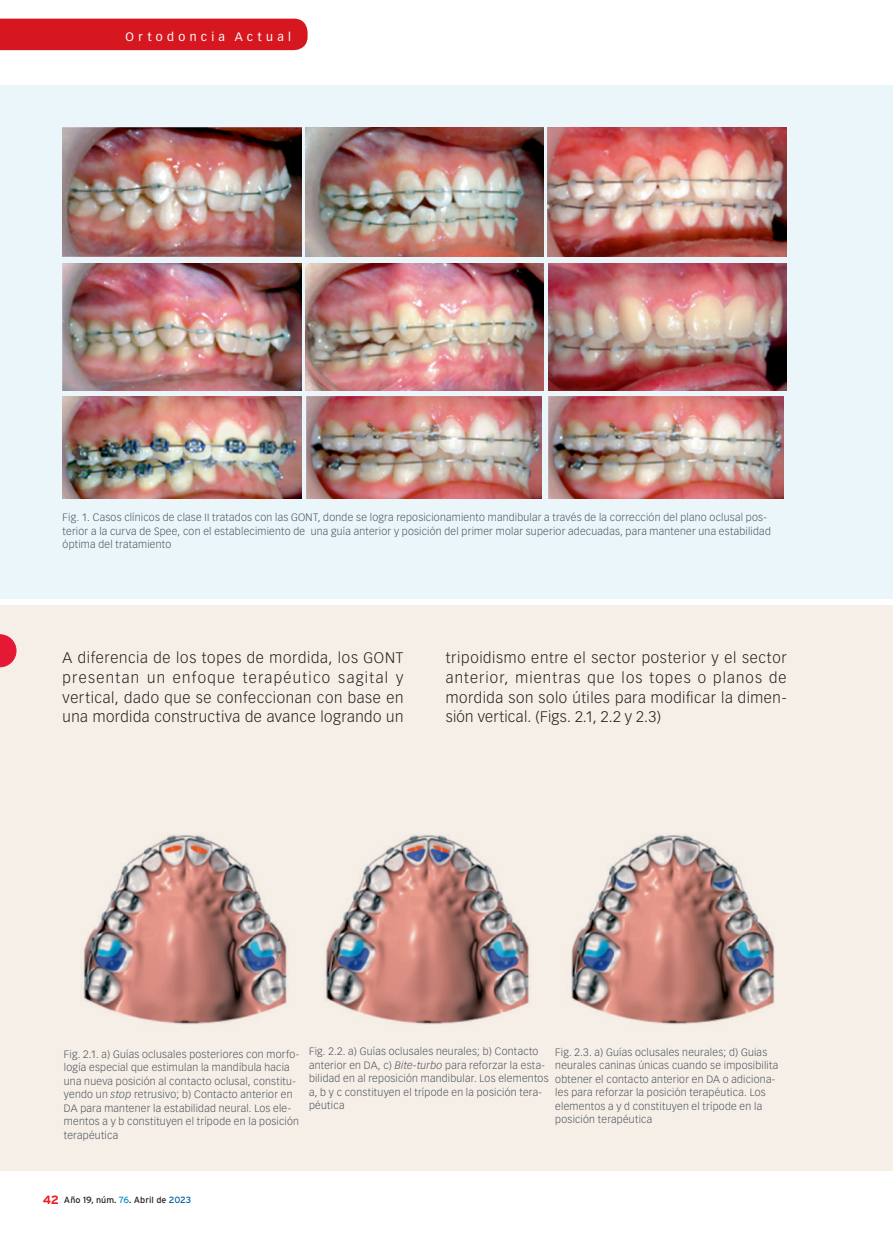
<style>
.page{position:relative;width:893px;height:1234px;background:#fff}
.page>*{position:absolute;margin:0;border:0;box-sizing:border-box;transform-origin:0 0}
.t1{font:300 15px/19.5px "Vectora LH";letter-spacing:.035em;color:#231f20;text-align:justify}
.t2{font:12px "Vectora LH";letter-spacing:.36em;color:#fff}
.t3{font:300 10.5px/13.5px "Vectora LH";letter-spacing:.025em;color:#4c545f}
.t4{font:9px "Interstate";color:#231f20}
.s1{font-style:italic}
.s2{font-weight:700;font-size:12px;color:#ee1d23}
.s3{color:#0093d0}
.s4{color:#015fa4}
</style>
<div class="page">
<div style="left:0;top:85px;width:893px;height:513px;background:#ebf6fb"></div>
<div style="left:0;top:604px;width:893px;height:565px;background:#f6efe7"></div>
<img style="left:63px;top:127px;width:238px;height:130px">
<img style="left:305px;top:127px;width:239px;height:130px">
<img style="left:548px;top:127px;width:238px;height:130px">
<img style="left:63px;top:263px;width:238px;height:127px">
<img style="left:305px;top:263px;width:239px;height:127px">
<img style="left:548px;top:263px;width:239px;height:127px">
<img style="left:63px;top:397px;width:238px;height:101px">
<img style="left:306px;top:397px;width:236px;height:101px">
<img style="left:548px;top:397px;width:236px;height:101px">
<img style="left:83px;top:835px;width:204px;height:190px">
<img style="left:326px;top:835px;width:204px;height:190px">
<img style="left:571px;top:835px;width:204px;height:189px">
<svg style="left:0;top:634px;width:16px;height:32px"></svg>
<div style="left:0;top:19px;width:308px;height:31px;background:#d7171f"></div>
<p class="t2" style="left:125px;top:30px;width:167px">Ortodoncia Actual</p>
<p class="t3" style="left:63px;top:510px;width:710px">Fig. 1. Casos clínicos de clase II tratados con las GONT, donde se logra reposicionamiento mandibular a través de la corrección del plano oclusal pos&shy;terior a la curva de Spee, con el establecimiento de una guía anterior y posición del primer molar superior adecuadas, para mantener una estabilidad óptima del tratamiento</p>
<h1 class="t1" style="left:63px;top:648px;width:342px">A diferencia de los topes de mordida, los GONT presentan un enfoque terapéutico sagital y vertical, dado que se confeccionan con base en una mordida constructiva de avance logrando un</h1>
<h1 class="t1" style="left:446px;top:648px;width:342px">tripoidismo entre el sector posterior y el sector anterior, mientras que los topes o planos de mordida son solo útiles para modificar la dimen&shy;sión vertical. (Figs. 2.1, 2.2 y 2.3)</h1>
<p class="t3" style="left:64px;top:1047px;width:237px">Fig. 2.1. a) Guías oclusales posteriores con morfo&shy;logía especial que estimulan la mandíbula hacia una nueva posición al contacto oclusal, constitu&shy;yendo un <span class="s1">stop</span> retrusivo; b) Contacto anterior en DA para mantener la estabilidad neural. Los ele&shy;mentos a y b constituyen el trípode en la posición terapéutica</p>
<p class="t3" style="left:309px;top:1044px;width:241px">Fig. 2.2. a) Guías oclusales neurales; b) Contacto anterior en DA, c) <span class="s1">Bite-turbo</span> para reforzar la esta&shy;bilidad en al reposición mandibular. Los elementos a, b y c constituyen el trípode en la posición tera&shy;péutica</p>
<p class="t3" style="left:555px;top:1045px;width:224px">Fig. 2.3. a) Guías oclusales neurales; d) Guias neurales caninas únicas cuando se imposibilita obtener el contacto anterior en DA o adiciona&shy;les para reforzar la posición terapéutica. Los elementos a y d constituyen el trípode en la posición terapéutica</p>
<p class="t4" style="left:43px;top:1194px;width:150px"><span class="s2">42</span> Año 19, núm. <span class="s3">76</span>. Abril de <span class="s4">2023</span></p>
</div>
